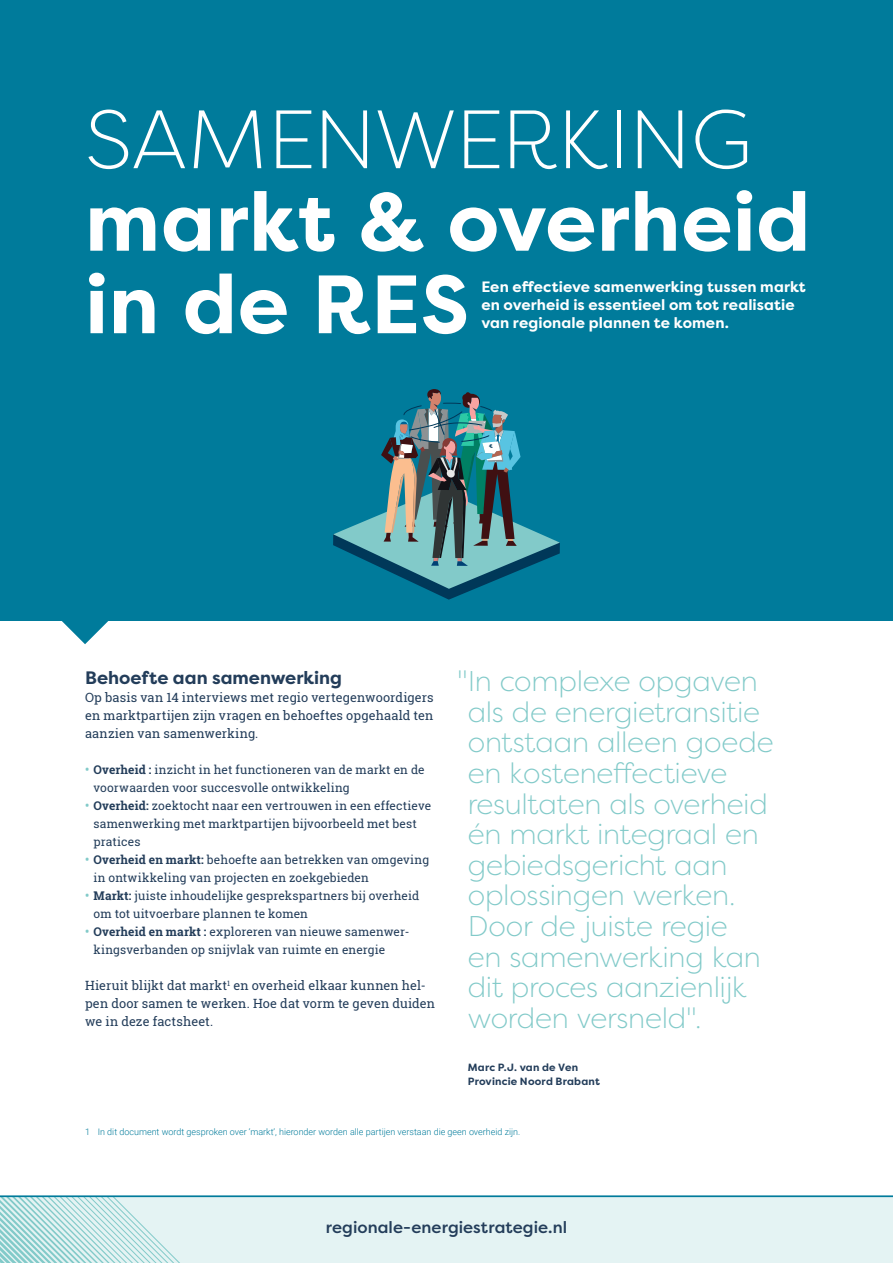
<style>
.page{position:relative;width:893px;height:1263px;background:#fff}
.page>*{position:absolute;margin:0;border:0;box-sizing:border-box;transform-origin:0 0}
.t1{font:700 82.5px/82.5px "Filson Pro";letter-spacing:.005em;color:#fff}
.RES_tussenkopje{font:300 28.5px/30.6px "Filson Pro";letter-spacing:-.01em;color:#82cac9}
.RES_Heading_2_doorlo{font:700 18px "Filson Pro";color:#233d5a}
.RES_Heading_2_doorlo-2{font:500 16.5px "Filson Pro";letter-spacing:.005em;color:#233d5a}
.RES_tussenkopje-2{font:700 15px/18px "Filson Pro";letter-spacing:.005em;color:#fff}
.RES_TOC-body{font:12.75px/18px "Roboto Slab";letter-spacing:.01em;color:#233d5a;text-align:justify}
.t2{font:12px/18px "Roboto Slab";letter-spacing:.01em;color:#233d5a}
.RES_tussenkopje-3{font:700 10.5px/13.5px "Filson Pro";letter-spacing:.02em;color:#233d5a}
.RES_Footer-voetnoten{font:300 9px "Roboto";color:#007b9b}
.s1{font-weight:300}
.s2{font-weight:700;color:#82cac9}
.s3{font-weight:700}
</style>
<div class="page">
<div style="left:0;top:0;width:893px;height:621px;background:#007b9b"></div>
<svg style="left:62px;top:621px;width:47px;height:23px"></svg>
<div style="left:0;top:1197px;width:893px;height:66px;background:#e4f3f3"></div>
<svg style="left:0;top:1197px;width:187px;height:66px"></svg>
<hr style="left:0;top:1195px;width:893px;height:2px;background:#007b9b">
<svg style="left:333px;top:389px;width:227px;height:211px"></svg>
<p class="t1" style="left:85px;top:99px;width:727px"><span class="s1">SAMENWERKING </span>markt &amp; overheid in de RES</p>
<p class="RES_tussenkopje-2" style="left:481px;top:278px;width:326px">Een effectieve samenwerking tussen markt en overheid is essentieel om tot realisatie van regionale plannen te komen.</p>
<p class="RES_Heading_2_doorlo" style="left:85px;top:666px;width:259px">Behoefte aan samenwerking</p>
<p class="RES_TOC-body" style="left:85px;top:688px;width:350px">Op basis van 14 interviews met regio vertegenwoordigers en marktpartijen zijn vragen en behoeftes opgehaald ten aanzien van samenwerking.</p>
<p class="t2" style="left:94px;top:761px;width:333px;text-indent:-9px"><span class="s2">•</span> <span class="s3">Overheid :</span> inzicht in het functioneren van de markt en de voorwaarden voor succesvolle ontwikkeling</p>
<p class="t2" style="left:94px;top:797px;width:339px;text-indent:-9px"><span class="s2">•</span> <span class="s3">Overheid:</span> zoektocht naar een vertrouwen in een effectieve samenwerking met marktpartijen bijvoorbeeld met best pratices</p>
<p class="t2" style="left:94px;top:851px;width:337px;text-indent:-9px"><span class="s2">•</span> <span class="s3">Overheid en markt:</span> behoefte aan betrekken van omgeving in ontwikkeling van projecten en zoekgebieden</p>
<p class="t2" style="left:94px;top:887px;width:327px;text-indent:-9px"><span class="s2">•</span> <span class="s3">Markt:</span> juiste inhoudelijke gesprekspartners bij overheid om tot uitvoerbare plannen te komen</p>
<p class="t2" style="left:94px;top:923px;width:317px;text-indent:-9px"><span class="s2">•</span> <span class="s3">Overheid en markt :</span> exploreren van nieuwe samenwer&shy;kingsverbanden op snijvlak van ruimte en energie</p>
<p class="RES_TOC-body" style="left:85px;top:976px;width:352px;text-align:left">Hieruit blijkt dat markt<sup>1</sup> en overheid elkaar kunnen hel&shy;pen door samen te werken. Hoe dat vorm te geven duiden we in deze factsheet.</p>
<p class="RES_tussenkopje" style="left:468px;top:665px;width:307px;text-indent:-11px">"In complexe opgaven als de energietransitie ontstaan alleen goede en kosteneffectieve resultaten als overheid én markt integraal en gebiedsgericht aan oplossingen werken.<br>Door de juiste regie<br>en samenwerking kan dit proces aanzienlijk worden versneld".</p>
<p class="RES_tussenkopje-3" style="left:468px;top:1061px;width:134px">Marc P.J. van de Ven<br>Provincie Noord Brabant</p>
<p class="RES_Footer-voetnoten" style="left:85px;top:1126px;width:437px">1 In dit document wordt gesproken over ‘markt’, hieronder worden alle partijen verstaan die geen overheid zijn.</p>
<p class="RES_Heading_2_doorlo-2" style="left:326px;top:1215px;width:243px">regionale-energiestrategie.nl</p>
<h3 class="RES_Heading_2_doorlo-2" style="left:329px;top:1216px;width:243px">regionale-energiestrategie.nl</h3>
</div>
